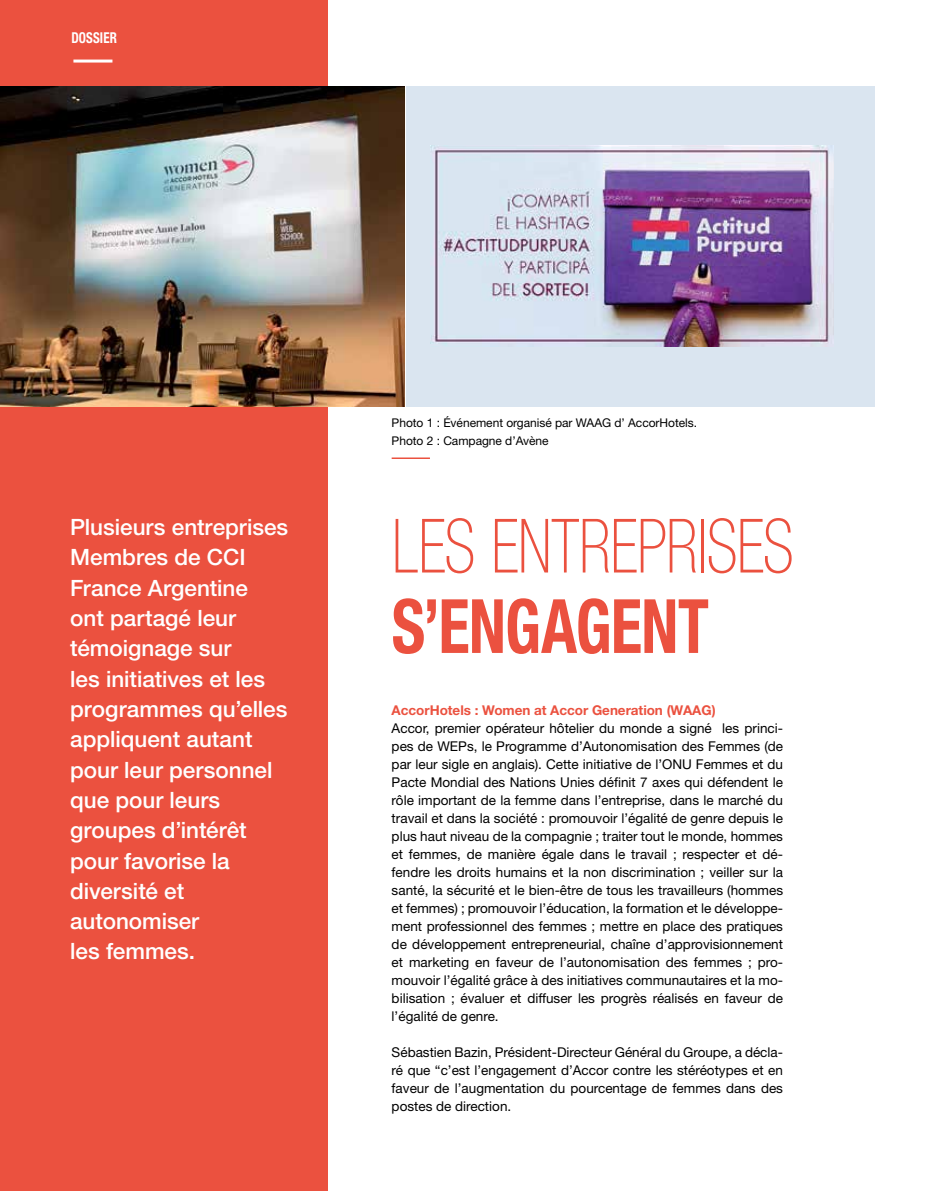
<style>
.page{position:relative;width:936px;height:1191px;background:#fff}
.page>*{position:absolute;margin:0;border:0;box-sizing:border-box;transform-origin:0 0}
.t1{font:100 condensed 75px "Helvetica Neue LT Std";letter-spacing:-.015em;color:#eb513f;scale:.86 1}
.t2{font:700 condensed 75px "Helvetica Neue LT Std";letter-spacing:-.01em;color:#eb513f;scale:.86 1}
.t3{font:500 22.5px/30.3px "Helvetica Neue LT Std";color:#fff}
.t4{font:700 condensed 15px "Helvetica Neue LT Std";letter-spacing:.005em;color:#fff;scale:.86 1}
.t5{font:13.5px/18px "Helvetica Neue LT Std";color:#000;text-align:justify}
.t6{font:700 13.5px "Helvetica Neue LT Std";letter-spacing:-.005em;color:#eb513f}
.t7{font:12px/18px "Helvetica Neue LT Std";letter-spacing:-.005em;color:#000}
</style>
<div class="page">
<div style="left:0;top:0;width:327px;height:1191px;background:#eb513f"></div>
<hr style="left:73px;top:60px;width:39px;height:3px;background:#fff">
<img style="left:0;top:86px;width:404px;height:320px">
<hr style="left:391px;top:457px;width:39px;height:2px;background:#eb513f">
<div style="left:406px;top:86px;width:468px;height:320px;background:#dae5f0"></div>
<img style="left:430px;top:145px;width:403px;height:202px">
<p class="t4" style="left:71px;top:28px;width:54px">DOSSIER</p>
<p class="t3" style="left:70px;top:511px;width:219px">Plusieurs entreprises<br>Membres de CCI<br>France Argentine<br>ont partagé leur témoignage sur<br>les initiatives et les programmes qu’elles appliquent autant pour leur personnel que pour leurs groupes d’intérêt pour favorise la diversité et autonomiser<br>les femmes.</p>
<p class="t7" style="left:391px;top:414px;width:307px">Photo 1 : Événement organisé par WAAG d’ AccorHotels.<br>Photo 2 : Campagne d’Avène</p>
<h1 class="t1" style="left:391px;top:504px;width:469px">LES ENTREPRISES</h1>
<h1 class="t2" style="left:391px;top:581px;width:370px">S’ENGAGENT</h1>
<p class="t6" style="left:391px;top:702px;width:325px">AccorHotels : Women at Accor Generation (WAAG)</p>
<p class="t5" style="left:391px;top:719px;width:393px">Accor, premier opérateur hôtelier du monde a signé les princi&shy;pes de WEPs, le Programme d’Autonomisation des Femmes (de par leur sigle en anglais). Cette initiative de l’ONU Femmes et du Pacte Mondial des Nations Unies définit 7 axes qui défendent le rôle important de la femme dans l’entreprise, dans le marché du travail et dans la société : promouvoir l’égalité de genre depuis le plus haut niveau de la compagnie ; traiter tout le monde, hommes et femmes, de manière égale dans le travail ; respecter et dé&shy;fendre les droits humains et la non discrimination ; veiller sur la santé, la sécurité et le bien-être de tous les travailleurs (hommes et femmes) ; promouvoir l’éducation, la formation et le développe&shy;ment professionnel des femmes ; mettre en place des pratiques de développement entrepreneurial, chaîne d’approvisionnement et marketing en faveur de l’autonomisation des femmes ; pro&shy;mouvoir l’égalité grâce à des initiatives communautaires et la mo&shy;bilisation ; évaluer et diffuser les progrès réalisés en faveur de l’égalité de genre.</p>
<p class="t5" style="left:391px;top:1043px;width:393px">Sébastien Bazin, Président-Directeur Général du Groupe, a décla&shy;ré que “c’est l’engagement d’Accor contre les stéréotypes et en faveur de l’augmentation du pourcentage de femmes dans des postes de direction.</p>
</div>
